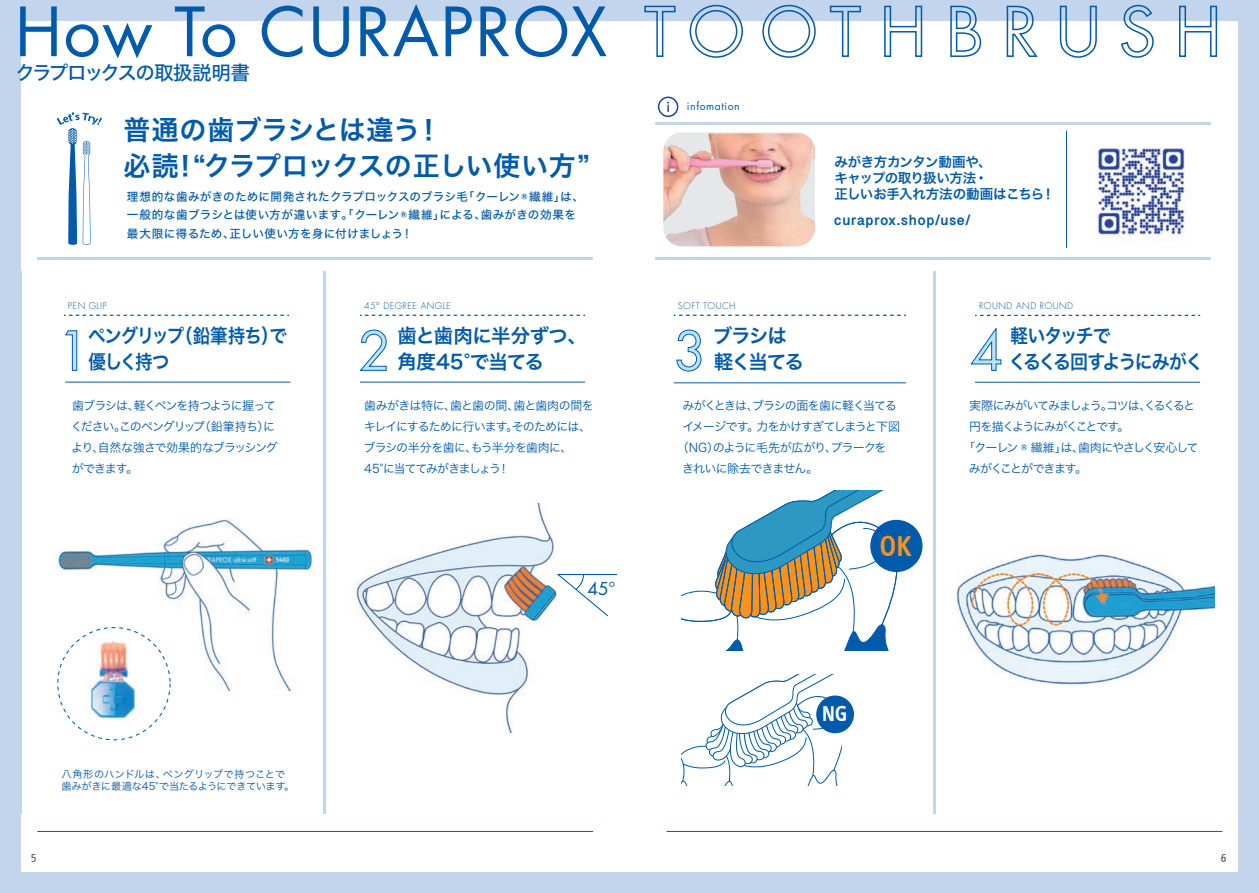
<style>
.page{position:relative;width:1259px;height:893px;background:#c3d4ed}
.page>*{position:absolute;margin:0;border:0;box-sizing:border-box;transform-origin:0 0}
.t1{font:66px "Futura LT Pro";letter-spacing:.025em;color:#015aaa}
.t2{font:52.5px "Futura LT Pro";color:#b9e5fa}
.t3{font:600 29.55px "Innfoo 2";color:#f7931d}
.t4{font:27px/36px "Hiragino Sans W6";letter-spacing:-.005em;color:#015aaa}
.t5{font:600 22.05px "Innfoo 2";color:#fff}
.t6{font:19.5px/25.5px "Hiragino Sans W6";letter-spacing:-.035em;color:#015aaa}
.t7{font:19.5px/25.5px "Hiragino Sans W6";letter-spacing:-.06em;color:#015aaa;scale:.9 1}
.t8{font:19.5px/25.5px "Hiragino Sans W6";letter-spacing:-.09em;color:#015aaa;scale:.92 1}
.t9{font:19.5px "Hiragino Sans W5";letter-spacing:-.075em;color:#015aaa}
.t10{font:19.5px/25.5px "Hiragino Sans W6";letter-spacing:-.09em;color:#015aaa}
.t11{font:17.4px "Futura LT Pro";color:#015aaa}
.t12{font:700 15px "Malayalam Sangam MN";letter-spacing:.055em;color:#015aaa}
.t13{font:13.5px/16.2px "Hiragino Sans W6";letter-spacing:-.035em;color:#015aaa}
.t14{font:12px/21px "Hiragino Sans W3";letter-spacing:-.08em;color:#015aaa}
.t15{font:12px "Hiragino Sans W3";letter-spacing:-.105em;color:#015aaa}
.t16{font:12px "Hiragino Sans W3";letter-spacing:-.1em;color:#015aaa}
.t17{font:12px "Hiragino Sans W3";letter-spacing:-.06em;color:#015aaa}
.t18{font:12px "Innfoo 2";color:#57585a}
.t19{font:11.55px/18.1px "Hiragino Sans W5";letter-spacing:.015em;color:#015aaa}
.t20{font:10.5px "Futura LT Pro";letter-spacing:.05em;color:#015aaa}
.t21{font:10.2px/12.3px "Hiragino Sans W3";letter-spacing:-.025em;color:#015aaa}
.t22{font:300 9px "Futura LT Pro";letter-spacing:.05em;color:#015aaa}
</style>
<div class="page">
<div style="left:21px;top:21px;width:1216px;height:851px;background:#fff"></div>
<svg style="left:65px;top:330px;width:12px;height:41px"></svg>
<hr style="left:65px;top:382px;width:225px;height:1px;background:#015aaa">
<hr style="left:360px;top:382px;width:225px;height:1px;background:#015aaa">
<svg style="left:64px;top:315px;width:225px;height:1px"></svg>
<svg style="left:359px;top:330px;width:28px;height:41px"></svg>
<svg style="left:360px;top:315px;width:225px;height:1px"></svg>
<svg style="left:676px;top:330px;width:25px;height:42px"></svg>
<hr style="left:673px;top:382px;width:233px;height:1px;background:#015aaa">
<svg style="left:673px;top:315px;width:233px;height:1px"></svg>
<svg style="left:970px;top:328px;width:31px;height:43px"></svg>
<svg style="left:975px;top:315px;width:225px;height:1px"></svg>
<hr style="left:975px;top:382px;width:225px;height:1px;background:#015aaa">
<svg style="left:57px;top:112px;width:45px;height:133px"></svg>
<hr style="left:37px;top:831px;width:556px;height:1px;background:#015aaa">
<svg style="left:681px;top:674px;width:160px;height:112px"></svg>
<div style="left:816px;top:695px;width:38px;height:38px;background:#015aaa;border-radius:50%"></div>
<svg style="left:681px;top:490px;width:222px;height:161px"></svg>
<div style="left:870px;top:520px;width:52px;height:52px;background:#015aaa;border-radius:50%"></div>
<svg style="left:667px;top:102px;width:2px;height:10px"></svg>
<div style="left:658px;top:97px;width:20px;height:20px;border:2px solid #223f99;border-radius:50%"></div>
<img style="left:323px;top:503px;width:232px;height:230px">
<svg style="left:555px;top:573px;width:62px;height:44px"></svg>
<img style="left:935px;top:526px;width:279px;height:179px">
<hr style="left:324px;top:271px;width:2px;height:543px;background:#c3d4ed">
<hr style="left:933px;top:271px;width:2px;height:543px;background:#c3d4ed">
<img style="left:663px;top:134px;width:152px;height:112px">
<img style="left:1098px;top:148px;width:90px;height:93px">
<hr style="left:666px;top:831px;width:556px;height:1px;background:#015aaa">
<hr style="left:655px;top:258px;width:556px;height:2px;background:#c3d4ed">
<hr style="left:37px;top:258px;width:555px;height:2px;background:#c3d4ed">
<hr style="left:655px;top:123px;width:556px;height:2px;background:#c3d4ed">
<hr style="left:1066px;top:131px;width:1px;height:117px;background:#015aaa">
<img style="left:55px;top:517px;width:259px;height:173px">
<div style="left:58px;top:628px;width:112px;height:112px;background:#fff;border-radius:50%"></div>
<img style="left:84px;top:634px;width:57px;height:86px">
<svg style="left:644px;top:5px;width:32px;height:52px"></svg>
<svg style="left:689px;top:4px;width:54px;height:54px"></svg>
<svg style="left:762px;top:4px;width:54px;height:54px"></svg>
<svg style="left:829px;top:5px;width:33px;height:52px"></svg>
<svg style="left:884px;top:5px;width:39px;height:52px"></svg>
<svg style="left:950px;top:5px;width:32px;height:52px"></svg>
<svg style="left:1006px;top:5px;width:32px;height:52px"></svg>
<svg style="left:1059px;top:5px;width:38px;height:53px"></svg>
<svg style="left:1121px;top:4px;width:33px;height:54px"></svg>
<svg style="left:1179px;top:5px;width:38px;height:52px"></svg>
<h1 class="t1" style="left:15px;top:-13px;width:594px">How To CURAPROX</h1>
<h3 class="t9" style="left:15px;top:55px;width:236px">クラプロックスの取扱説明書</h3>
<h3 class="t4" style="left:123px;top:110px;width:468px">普通の歯ブラシとは違う！<br>必読！“クラプロックスの正しい使い方”</h3>
<p class="t19" style="left:127px;top:187px;width:458px">理想的な歯みがきのために開発されたクラプロックスのブラシ毛「クーレン®繊維」は、一般的な歯ブラシとは使い方が違います。「クーレン®繊維」による、歯みがきの効果を最大限に得るため、正しい使い方を身に付けましょう！</p>
<p class="t22" style="left:68px;top:300px;width:40px">PEN GLIP</p>
<p class="t22" style="left:364px;top:300px;width:88px">45° DEGREE ANGLE</p>
<h2 class="t2" style="left:57px;top:315px;width:34px">1</h2>
<h3 class="t7" style="left:88px;top:322px;width:222px">ペングリップ（鉛筆持ち）で優しく持つ</h3>
<h2 class="t2" style="left:358px;top:315px;width:34px">2</h2>
<h3 class="t6" style="left:397px;top:322px;width:191px">歯と歯肉に半分ずつ、角度45°で当てる</h3>
<p class="t20" style="left:687px;top:99px;width:54px">infomation</p>
<p class="t22" style="left:678px;top:300px;width:59px">SOFT TOUCH</p>
<h2 class="t2" style="left:674px;top:315px;width:34px">3</h2>
<h3 class="t10" style="left:713px;top:322px;width:93px">ブラシは軽く当てる</h3>
<p class="t13" style="left:834px;top:153px;width:222px">みがき方カンタン動画や、<br>キャップの取り扱い方法・<br>正しいお手入れ方法の動画はこちら！</p>
<p class="t12" style="left:834px;top:213px;width:137px">curaprox.shop/use/</p>
<p class="t22" style="left:979px;top:300px;width:96px">ROUND AND ROUND</p>
<h2 class="t2" style="left:971px;top:315px;width:34px">4</h2>
<h3 class="t8" style="left:1008px;top:322px;width:213px">軽いタッチで<br>くるくる回すようにみがく</h3>
<p class="t14" style="left:71px;top:395px;width:209px">歯ブラシは、軽くペンを持つように握ってください。このペングリップ（鉛筆持ち）により、自然な強さで効果的なブラッシングができます。</p>
<p class="t14" style="left:363px;top:395px;width:232px">歯みがきは特に、歯と歯の間、歯と歯肉の間をキレイにするために行います。そのためには、ブラシの半分を歯に、もう半分を歯肉に、<br>45°に当ててみがきましょう！</p>
<p class="t14" style="left:682px;top:395px;width:216px">みがくときは、ブラシの面を歯に軽く当てる</p>
<p class="t14" style="left:682px;top:416px;width:219px">イメージです。力をかけすぎてしまうと下図</p>
<p class="t17" style="left:677px;top:437px;width:211px">（NG）のように毛先が広がり、プラークを</p>
<p class="t14" style="left:682px;top:458px;width:137px">きれいに除去できません。</p>
<p class="t21" style="left:62px;top:767px;width:234px">八角形のハンドルは、ペングリップで持つことで歯みがきに最適な45°で当たるようにできています。</p>
<h3 class="t11" style="left:587px;top:577px;width:29px">45°</h3>
<h3 class="t3" style="left:880px;top:529px;width:32px">OK</h3>
<h3 class="t5" style="left:822px;top:701px;width:27px">NG</h3>
<p class="t16" style="left:969px;top:395px;width:227px">実際にみがいてみましょう。コツは、くるくると</p>
<p class="t15" style="left:969px;top:416px;width:162px">円を描くようにみがくことです。</p>
<p class="t14" style="left:963px;top:437px;width:237px">「クーレン ® 繊維」は、歯肉にやさしく安心して</p>
<p class="t15" style="left:968px;top:458px;width:120px">みがくことができます。</p>
<p class="t18" style="left:31px;top:850px;width:7px">5</p>
<p class="t18" style="left:1220px;top:850px;width:7px">6</p>
</div>
